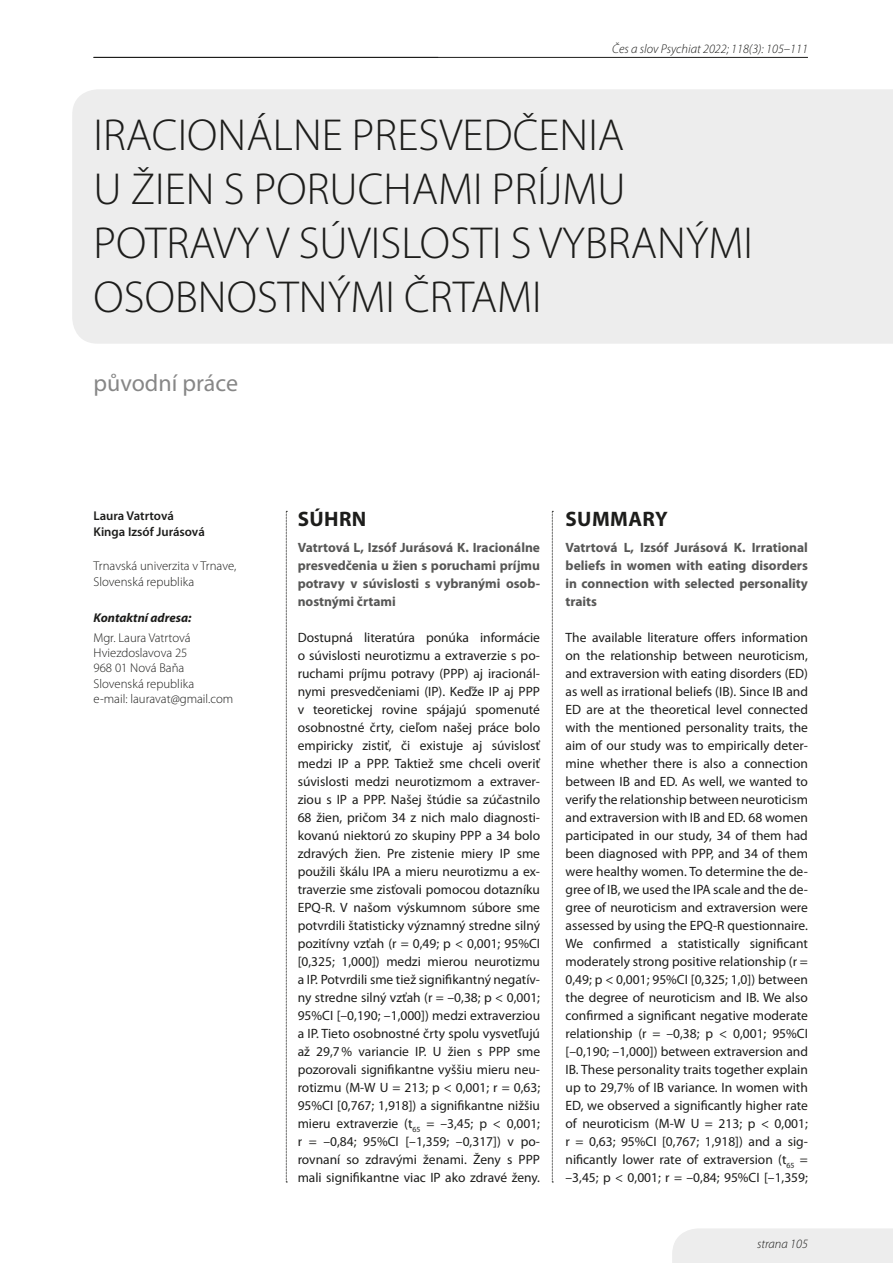
<style>
.page{position:relative;width:893px;height:1263px;background:#fff}
.page>*{position:absolute;margin:0;border:0;box-sizing:border-box;transform-origin:0 0}
.t1{font:300 45px/54px "Myriad Pro";color:#1d1d1b}
.t2{font:24px "Myriad Pro";color:#878787}
.t3{font:700 21px "Myriad Pro";letter-spacing:.02em;color:#1d1d1b}
.t4{font:13.5px/18px "Myriad Pro";color:#1d1d1b;text-align:justify}
.t5{font:700 13.5px/18px "Myriad Pro";color:#575756;text-align:justify}
.t6{font:300 12.75px/15.3px "Myriad Pro";color:#1d1d1b}
.t7{font:italic 300 12.75px "Myriad Pro";color:#1d1d1b}
.t8{font:600 12.75px/15.3px "Myriad Pro";color:#1d1d1b}
.t9{font:italic 700 12.75px "Myriad Pro";color:#1d1d1b}
</style>
<div class="page">
<hr style="left:94px;top:57px;width:714px;height:1px;background:#1d1d1b">
<div style="left:672px;top:1228px;width:221px;height:35px;background:#ededed"></div>
<div style="left:72px;top:89px;width:821px;height:255px;background:#ededed"></div>
<svg style="left:286px;top:511px;width:1px;height:672px"></svg>
<svg style="left:552px;top:511px;width:1px;height:672px"></svg>
<p class="t7" style="left:612px;top:42px;width:197px">Čes a slov Psychiat 2022; 118(3): 105–111</p>
<h1 class="t1" style="left:94px;top:109px;width:635px">Iracionáln e presvedčenia<br>u ži en s poruchami príjmu potravy vs úvislosti svybranými osobn ostnými črtami</h1>
<h2 class="t2" style="left:94px;top:369px;width:146px">původní práce</h2>
<p class="t8" style="left:94px;top:508px;width:113px">Laura Vatrtová<br>Kinga Izsóf Jurásová</p>
<p class="t6" style="left:94px;top:559px;width:144px">Trnavská univerzita v Trnave,<br>Slovenská republika</p>
<p class="t9" style="left:94px;top:610px;width:100px">Kontaktní adresa:</p>
<p class="t6" style="left:94px;top:630px;width:141px">Mgr. Laura Vatrtová<br>Hviezdoslavova 25<br>968 01 Nová Baňa<br>Slovenská republika<br>e-mail: lauravat@gmail.com</p>
<h3 class="t3" style="left:298px;top:506px;width:70px">Súhrn</h3>
<p class="t5" style="left:298px;top:538px;width:244px">Vatrtová L, Izsóf Jurásová K. Iracionálne presvedčenia u žien s poruchami príjmu potravy v súvislosti s vybranými osob&shy;nostnými črtami</p>
<p class="t4" style="left:298px;top:628px;width:244px">Dostupná literatúra ponúka informácie o súvislosti neurotizmu a extraverzie s po&shy;ruchami príjmu potravy (PPP) aj iracionál&shy;nymi presvedčeniami (IP). Keďže IP aj PPP v teoretickej rovine spájajú spomenuté osobnostné črty, cieľom našej práce bolo empiricky zistiť, či existuje aj súvislosť medzi IP a PPP. Taktiež sme chceli overiť súvislosti medzi neurotizmom a extraver&shy;ziou s IP a PPP. Našej štúdie sa zúčastnilo 68 žien, pričom 34 z nich malo diagnosti&shy;kovanú niektorú zo skupiny PPP a 34 bolo zdravých žien. Pre zistenie miery IP sme použili škálu IPA a mieru neurotizmu a ex&shy;traverzie sme zisťovali pomocou dotazníku EPQ-R. V našom výskumnom súbore sme potvrdili štatisticky významný stredne silný pozitívny vzťah (r = 0,49; p &lt; 0,001; 95%CI [0,325; 1,000]) medzi mierou neurotizmu a IP. Potvrdili sme tiež signifikantný negatív&shy;ny stredne silný vzťah (r = –0,38; p &lt; 0,001; 95%CI [–0,190; –1,000]) medzi extraverziou a IP. Tieto osobnostné črty spolu vysvetľujú až 29,7% variancie IP. U žien s PPP sme pozorovali signifikantne vyššiu mieru neu&shy;rotizmu (M-W U = 213; p &lt; 0,001; r = 0,63; 95%CI [0,767; 1,918]) a signifikantne nižšiu mieru extraverzie (t<sub>65</sub> = –3,45; p &lt; 0,001; r = –0,84; 95%CI [–1,359; –0,317]) v po&shy;rovnaní so zdravými ženami. Ženy s PPP mali signifikantne viac IP ako zdravé ženy.</p>
<h3 class="t3" style="left:566px;top:506px;width:104px">Summary</h3>
<p class="t5" style="left:566px;top:538px;width:244px">Vatrtová L, Izsóf Jurásová K. Irrational beliefs in women with eating disorders in connection with selected personality traits</p>
<p class="t4" style="left:566px;top:628px;width:244px">The available literature offers information on the relationship between neuroticism, and extraversion with eating disorders (ED) as well as irrational beliefs (IB). Since IB and ED are at the theoretical level connected with the mentioned personality traits, the aim of our study was to empirically deter&shy;mine whether there is also a connection between IB and ED. As well, we wanted to verify the relationship between neuroticism and extraversion with IB and ED. 68 women participated in our study, 34 of them had been diagnosed with PPP, and 34 of them were healthy women. To determine the de&shy;gree of IB, we used the IPA scale and the de&shy;gree of neuroticism and extraversion were assessed by using the EPQ-R questionnaire.<br>We confirmed a statistically significant moderately strong positive relationship (r = 0,49; p &lt; 0,001; 95%CI [0,325; 1,0]) between the degree of neuroticism and IB. We also confirmed a significant negative moderate relationship (r = –0,38; p &lt; 0,001; 95%CI [–0,190; –1,000]) between extraversion and IB. These personality traits together explain up to 29,7% of IB variance. In women with ED, we observed a significantly higher rate of neuroticism (M-W U = 213; p &lt; 0,001; r = 0,63; 95%CI [0,767; 1,918]) and a sig&shy;nificantly lower rate of extraversion (t<sub>65</sub> = –3,45; p &lt; 0,001; r = –0,84; 95%CI [–1,359;</p>
<p class="t7" style="left:757px;top:1237px;width:52px">strana 105</p>
</div>
